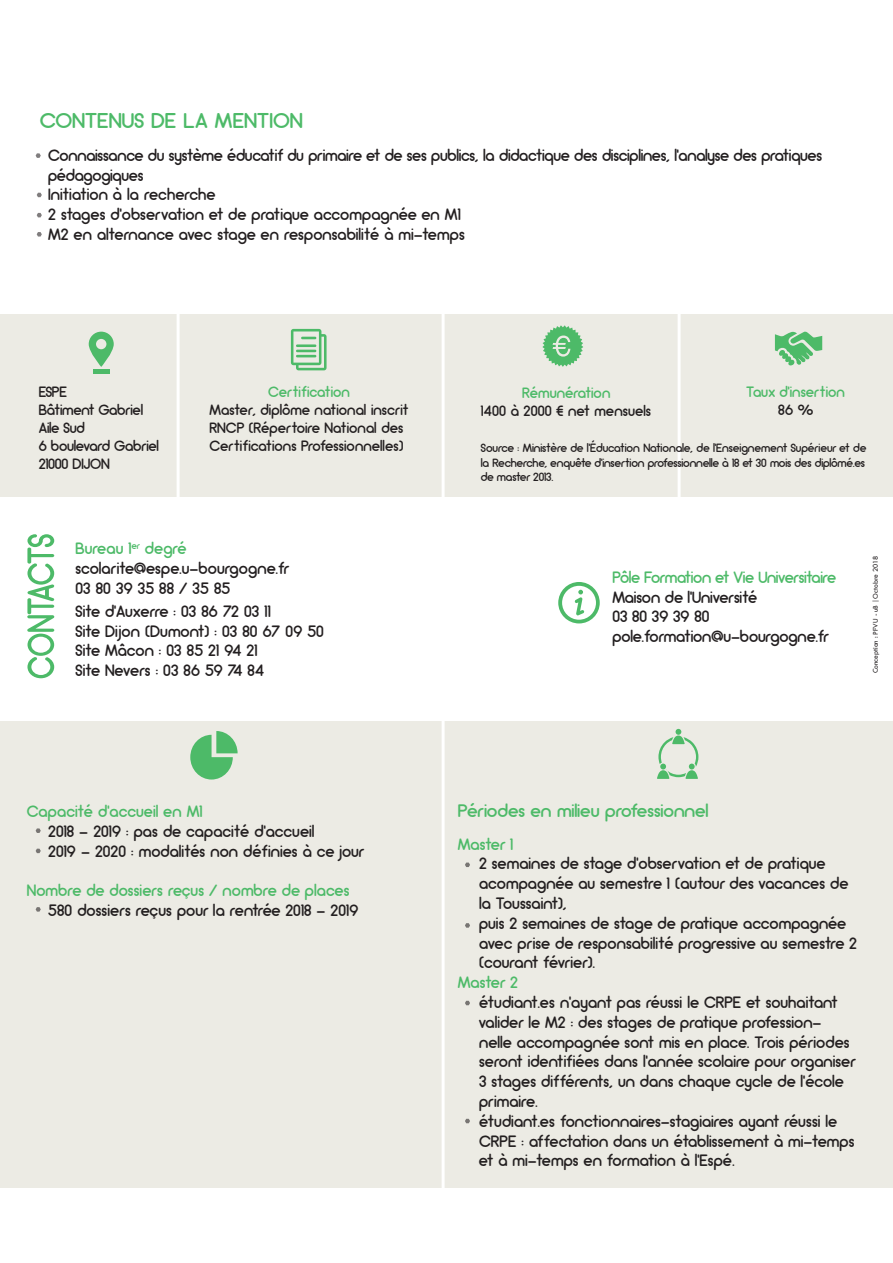
<style>
.page{position:relative;width:893px;height:1263px;background:#fff}
.page>*{position:absolute;margin:0;border:0;box-sizing:border-box;transform-origin:0 0}
.Tiitre_paragraphe{font:21.45px "Arciform";color:#4dba68;scale:1.05 1}
.Tiitre_paragraphe-2{font:18.15px "Arciform";letter-spacing:-.005em;color:#4dba68;scale:1.05 1}
.Paragraphe{font:16.5px/19.8px "Arciform";letter-spacing:.005em;color:#231f20}
.Paragraphe-2{font:16.5px/19.8px "Arciform";color:#4dba68}
.Paragraphe-3{font:16.5px/19.8px "Arciform";letter-spacing:-.015em;color:#231f20}
.Paragraphe-4{font:15px/18px "Arciform";color:#231f20}
.Paragraphe-5{font:15px "Arciform";color:#4dba68}
.Paragraphe-6{font:15px "Arciform";letter-spacing:-.02em;color:#231f20}
.Paragraphe-7{font:12px/14.4px "Arciform";letter-spacing:-.015em;color:#231f20;text-align:justify}
.t1{font:7.5px "Tw Cen";color:#231f20}
.s1{color:#231f20}
</style>
<div class="page">
<div style="left:0;top:314px;width:893px;height:183px;background:#ecebe4"></div>
<hr style="left:177px;top:306px;width:3px;height:196px;background:#fff">
<hr style="left:442px;top:306px;width:3px;height:196px;background:#fff">
<hr style="left:678px;top:306px;width:3px;height:196px;background:#fff">
<div style="left:0;top:721px;width:893px;height:466px;background:#ecebe4"></div>
<hr style="left:442px;top:710px;width:3px;height:486px;background:#fff">
<svg style="left:89px;top:332px;width:25px;height:35px"></svg>
<hr style="left:93px;top:369px;width:17px;height:4px;background:#4dba68">
<svg style="left:542px;top:325px;width:41px;height:42px"></svg>
<svg style="left:558px;top:582px;width:42px;height:41px"></svg>
<svg style="left:291px;top:329px;width:36px;height:41px"></svg>
<hr style="left:296px;top:344px;width:20px;height:3px;background:#4dba68">
<hr style="left:296px;top:350px;width:20px;height:2px;background:#4dba68">
<hr style="left:296px;top:355px;width:20px;height:2px;background:#4dba68">
<svg style="left:27px;top:534px;width:27px;height:144px"></svg>
<svg style="left:775px;top:331px;width:47px;height:35px"></svg>
<svg style="left:190px;top:731px;width:48px;height:48px"></svg>
<svg style="left:657px;top:729px;width:41px;height:50px"></svg>
<svg style="left:36px;top:153px;width:5px;height:5px"></svg>
<svg style="left:37px;top:213px;width:5px;height:4px"></svg>
<svg style="left:37px;top:193px;width:5px;height:4px"></svg>
<svg style="left:37px;top:232px;width:5px;height:5px"></svg>
<svg style="left:36px;top:828px;width:5px;height:5px"></svg>
<svg style="left:465px;top:862px;width:5px;height:5px"></svg>
<svg style="left:36px;top:849px;width:5px;height:4px"></svg>
<svg style="left:36px;top:907px;width:5px;height:5px"></svg>
<svg style="left:465px;top:923px;width:5px;height:5px"></svg>
<svg style="left:465px;top:1001px;width:5px;height:4px"></svg>
<svg style="left:465px;top:1119px;width:5px;height:4px"></svg>
<p class="Tiitre_paragraphe" style="left:40px;top:107px;width:252px">CONTENUS DE LA MENTION</p>
<p class="Paragraphe-3" style="left:48px;top:145px;width:775px">Connaissance du système éducatif du primaire et de ses publics, la didactique des disciplines, l’analyse des pratiques pédagogiques</p>
<p class="Paragraphe" style="left:48px;top:184px;width:169px">Initiation à la recherche</p>
<p class="Paragraphe" style="left:48px;top:204px;width:414px">2 stages d’observation et de pratique accompagnée en M1</p>
<p class="Paragraphe" style="left:48px;top:224px;width:418px">M2 en alternance avec stage en responsabilité à mi-temps</p>
<p class="Paragraphe-4" style="left:39px;top:383px;width:30px">ESPE</p>
<p class="Paragraphe-4" style="left:39px;top:401px;width:106px">Bâtiment Gabriel</p>
<p class="Paragraphe-4" style="left:39px;top:419px;width:47px">Aile Sud</p>
<p class="Paragraphe-4" style="left:39px;top:437px;width:122px">6 boulevard Gabriel</p>
<p class="Paragraphe-6" style="left:39px;top:455px;width:72px">21000 DIJON</p>
<p class="Paragraphe-5" style="left:268px;top:383px;width:83px">Certification</p>
<p class="Paragraphe-4" style="left:210px;top:401px;width:200px">Master, diplôme national inscrit<br>RNCP (Répertoire National des<br>Certifications Professionnelles)</p>
<p class="Paragraphe-2" style="left:75px;top:538px;width:113px">Bureau 1<sup>er</sup> degré</p>
<p class="Paragraphe" style="left:75px;top:558px;width:215px">scolarite@espe.u-bourgogne.fr</p>
<p class="Paragraphe" style="left:75px;top:578px;width:156px">03 80 39 35 88 / 35 85</p>
<p class="Paragraphe" style="left:75px;top:601px;width:197px">Site d’Auxerre : 03 86 72 03 11</p>
<p class="Paragraphe" style="left:75px;top:621px;width:250px">Site Dijon (Dumont) : 03 80 67 09 50</p>
<p class="Paragraphe" style="left:75px;top:640px;width:184px">Site Mâcon : 03 85 21 94 21</p>
<p class="Paragraphe" style="left:75px;top:660px;width:190px">Site Nevers : 03 86 59 74 84</p>
<p class="Paragraphe-5" style="left:522px;top:383px;width:90px">Rémunération</p>
<p class="Paragraphe-4" style="left:481px;top:402px;width:172px">1400 à 2000 € net mensuels</p>
<p class="Paragraphe-5" style="left:747px;top:383px;width:100px">Taux d’insertion</p>
<p class="Paragraphe-4" style="left:778px;top:401px;width:37px">86 %</p>
<p class="Paragraphe-7" style="left:481px;top:441px;width:387px">Source : Ministère de l’Éducation Nationale, de l’Enseignement Supérieur et de la Recherche, enquête d’insertion professionnelle à 18 et 30 mois des diplômé.es de master 2013.</p>
<p class="Paragraphe-2" style="left:612px;top:567px;width:225px">Pôle Formation et Vie Universitaire<br><span class="s1">Maison de l’Université<br>03 80 39 39 80</span></p>
<p class="Paragraphe" style="left:612px;top:626px;width:217px">pole.formation@u-bourgogne.fr</p>
<p class="t1" style="left:871px;top:673px;width:120px;rotate:-90deg">Conception : PFVU - uB |Octobre 2018</p>
<p class="Paragraphe-2" style="left:27px;top:801px;width:177px">Capacité d’accueil en M1</p>
<p class="Paragraphe" style="left:48px;top:821px;width:268px">2018 - 2019 : pas de capacité d’accueil</p>
<p class="Paragraphe" style="left:48px;top:841px;width:317px">2019 - 2020 : modalités non définies à ce jour</p>
<p class="Paragraphe-2" style="left:27px;top:880px;width:324px">Nombre de dossiers reçus / nombre de places</p>
<p class="Paragraphe" style="left:48px;top:900px;width:312px">580 dossiers reçus pour la rentrée 2018 - 2019</p>
<p class="Tiitre_paragraphe-2" style="left:458px;top:799px;width:240px">Périodes en milieu professionnel</p>
<p class="Paragraphe-2" style="left:458px;top:834px;width:57px">Master 1</p>
<p class="Paragraphe" style="left:479px;top:853px;width:371px">2 semaines de stage d’observation et de pratique acompagnée au semestre 1 (autour des vacances de la Toussaint),</p>
<p class="Paragraphe" style="left:479px;top:913px;width:379px">puis 2 semaines de stage de pratique accompagnée avec prise de responsabilité progressive au semestre 2 (courant février).</p>
<p class="Paragraphe-2" style="left:458px;top:972px;width:61px">Master 2</p>
<p class="Paragraphe" style="left:479px;top:992px;width:378px">étudiant.es n’ayant pas réussi le CRPE et souhaitant valider le M2 : des stages de pratique profession&shy;nelle accompagnée sont mis en place. Trois périodes seront identifiées dans l’année scolaire pour organiser 3 stages différents, un dans chaque cycle de l’école primaire.</p>
<p class="Paragraphe" style="left:479px;top:1111px;width:377px">étudiant.es fonctionnaires-stagiaires ayant réussi le<br>CRPE : affectation dans un établissement à mi-temps et à mi-temps en formation à l’Espé.</p>
</div>
